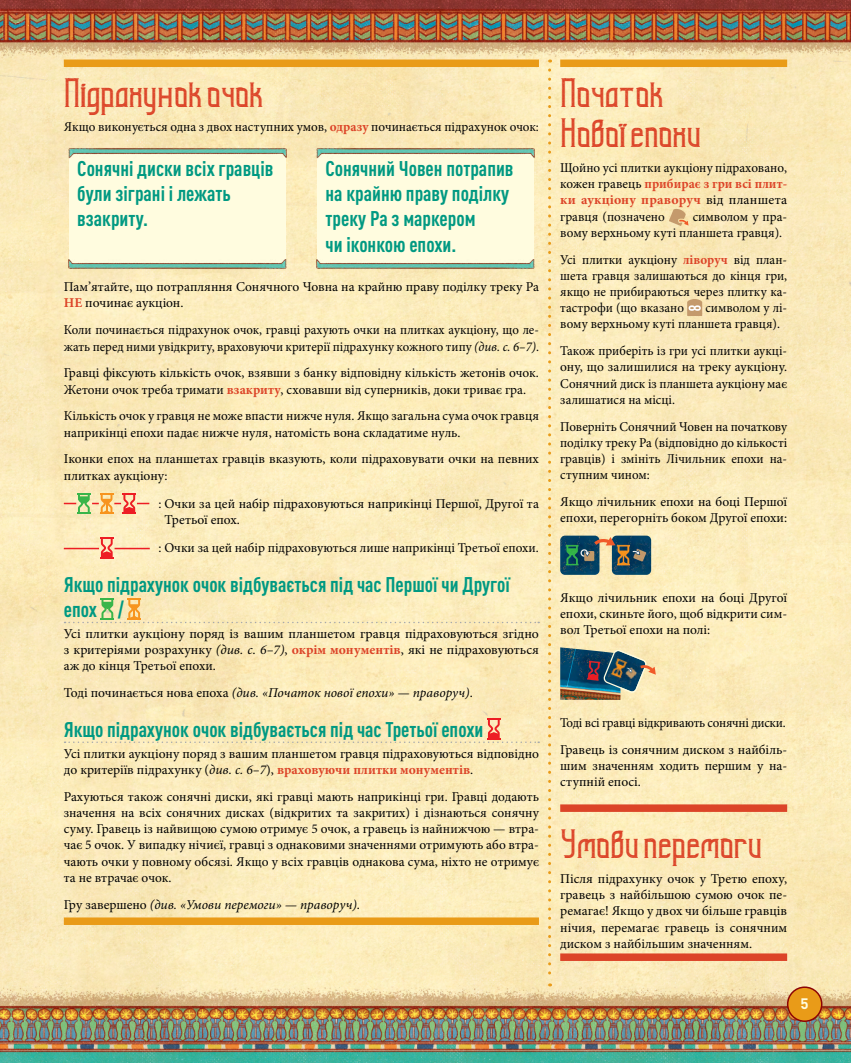
<style>
.page{position:relative;width:851px;height:1063px;background:#fff}
.page>*{position:absolute;margin:0;border:0;box-sizing:border-box;transform-origin:0 0}
.t1{font:45px/40.5px "Sunblast Tall Rough UA";color:#dc4428}
.t2{font:700 condensed 21px/25.2px "DIN Pro";color:#009982}
.t3{font:700 15px "DIN Pro";color:#fffcdf}
.t4{font:13.5px/16.2px "Minion Pro";color:#000}
.t5{font:13.5px/16.2px "Minion Pro";color:#000;text-align:justify;scale:.96 1}
.t6{font:13.5px/16.2px "Minion Pro";color:#000;scale:.95 1}
.t7{font:italic 13.5px "Minion Pro";color:#000}
.s1{font-weight:700;color:#dc4428}
.s2{font-style:italic}
.s3{font-style:normal}
</style>
<div class="page">
<img style="left:0;top:0;width:850px;height:1063px">
<div style="left:787px;top:987px;width:34px;height:34px;background:#e99b18;border-radius:50%"></div>
<div style="left:786px;top:986px;width:36px;height:36px;border:2px solid #8d0405;border-radius:50%"></div>
<div style="left:318px;top:149px;width:216px;height:118px;background:#fffcdf"></div>
<img style="left:312px;top:260px;width:227px;height:12px">
<img style="left:312px;top:145px;width:227px;height:13px">
<div style="left:70px;top:149px;width:216px;height:117px;background:#fffcdf"></div>
<img style="left:64px;top:260px;width:227px;height:12px">
<img style="left:64px;top:145px;width:227px;height:13px">
<svg style="left:64px;top:493px;width:85px;height:21px;background:#e6c490"></svg>
<svg style="left:100px;top:537px;width:13px;height:22px"></svg>
<hr style="left:114px;top:548px;width:36px;height:1px;background:#ed1d24">
<hr style="left:64px;top:548px;width:35px;height:1px;background:#ed1d24">
<svg style="left:65px;top:598px;width:474px;height:25px;background:#f7e8b6"></svg>
<svg style="left:65px;top:718px;width:474px;height:25px;background:#f9e6b6"></svg>
<div style="left:64px;top:60px;width:475px;height:7px;background:#e99b18"></div>
<div style="left:560px;top:60px;width:227px;height:7px;background:#e99b18"></div>
<div style="left:64px;top:917px;width:475px;height:8px;background:#e99b18"></div>
<svg style="left:548px;top:70px;width:3px;height:916px;background:#f6d793"></svg>
<svg style="left:668px;top:208px;width:20px;height:18px"></svg>
<svg style="left:687px;top:299px;width:15px;height:17px"></svg>
<img style="left:560px;top:536px;width:39px;height:39px">
<img style="left:611px;top:536px;width:40px;height:39px">
<svg style="left:594px;top:537px;width:21px;height:8px"></svg>
<img style="left:560px;top:647px;width:60px;height:53px">
<svg style="left:603px;top:649px;width:52px;height:44px;background:#7d8d84"></svg>
<div style="left:560px;top:804px;width:227px;height:8px;background:#dc4428"></div>
<div style="left:560px;top:953px;width:227px;height:8px;background:#dc4428"></div>
<h1 class="t1" style="left:64px;top:73px;width:201px">Підрахунок очок</h1>
<p class="t4" style="left:64px;top:119px;width:476px">Якщо виконується одна з двох наступних умов, <span class="s1">одразу</span> починається підрахунок очок:</p>
<h2 class="t2" style="left:77px;top:154px;width:197px">Сонячні диски всіх гравців були зіграні і лежать взакриту.</h2>
<h2 class="t2" style="left:325px;top:154px;width:189px">Сонячний Човен потрапив на крайню праву поділку треку Ра з маркером<br>чи іконкою епохи.</h2>
<p class="t4" style="left:64px;top:279px;width:476px">Пам’ятайте, що потрапляння Сонячного Човна на крайню праву поділку треку Ра<br><span class="s1">НЕ</span> починає аукціон.</p>
<p class="t6" style="left:64px;top:322px;width:501px">Коли починається підрахунок очок, гравці рахують очки на плитках аукціону, що ле&shy;жать перед ними увідкриту, враховуючи критерії підрахунку кожного типу <span class="s2">(див. с. 6–7)</span>.</p>
<p class="t4" style="left:64px;top:365px;width:476px">Гравці фіксують кількість очок, взявши з банку відповідну кількість жетонів очок.<br>Жетони очок треба тримати <span class="s1">взакриту</span>, сховавши від суперників, доки триває гра.</p>
<p class="t4" style="left:64px;top:408px;width:476px">Кількість очок у гравця не може впасти нижче нуля. Якщо загальна сума очок гравця наприкінці епохи падає нижче нуля, натомість вона складатиме нуль.</p>
<p class="t4" style="left:64px;top:451px;width:476px">Іконки епох на планшетах гравців вказують, коли підраховувати очки на певних плитках аукціону:</p>
<p class="t4" style="left:164px;top:495px;width:376px;text-indent:-6px">: Очки за цей набір підраховуються наприкінці Першої, Другої та<br>Третьої епох.</p>
<p class="t4" style="left:158px;top:540px;width:382px">: Очки за цей набір підраховуються лише наприкінці Третьої епохи.</p>
<h2 class="t2" style="left:64px;top:570px;width:447px">Якщо підрахунок очок відбувається під час Першої чи Другої епох /</h2>
<p class="t4" style="left:64px;top:626px;width:476px;text-align:justify">Усі плитки аукціону поряд із вашим планшетом гравця підраховуються згідно з критеріями розрахунку <span class="s2">(див. с. 6–7)</span>, <span class="s1">окрім монументів</span>, які не підраховуються аж до кінця Третьої епохи.</p>
<p class="t7" style="left:64px;top:684px;width:410px"><span class="s3">Тоді починається нова епоха</span> (див. «Початок нової епохи» — праворуч)<span class="s3">.</span></p>
<h2 class="t2" style="left:64px;top:715px;width:421px">Якщо підрахунок очок відбувається під час Третьої епохи</h2>
<p class="t4" style="left:64px;top:745px;width:476px">Усі плитки аукціону поряд з вашим планшетом гравця підраховуються відповідно до критеріїв підрахунку (<span class="s2">див. с. 6–7</span>), <span class="s1">враховуючи плитки монументів</span>.</p>
<p class="t4" style="left:64px;top:788px;width:476px;text-align:justify">Рахуються також сонячні диски, які гравці мають наприкінці гри. Гравці додають значення на всіх сонячних дисках (відкритих та закритих) і дізнаються сонячну суму. Гравець із найвищою сумою отримує 5 очок, а гравець із найнижчою — втра&shy;чає 5 очок. У випадку нічиєї, гравці з однаковими значеннями отримують або втра&shy;чають очки у повному обсязі. Якщо у всіх гравців однакова сума, ніхто не отримує та не втрачає очок.</p>
<p class="t7" style="left:64px;top:895px;width:298px"><span class="s3">Гру завершено</span> (див. «Умови перемоги» — праворуч)<span class="s3">.</span></p>
<h1 class="t1" style="left:560px;top:73px;width:142px">Початок<br>Нової епохи</h1>
<p class="t4" style="left:560px;top:160px;width:228px;text-align:justify">Щойно усі плитки аукціону підраховано, кожен гравець <span class="s1">прибирає з гри всі плит&shy;ки аукціону праворуч</span> від планшета гравця (позначено</p>
<p class="t4" style="left:560px;top:208px;width:228px;text-indent:132px">символом у пра&shy;вому верхньому куті планшета гравця).</p>
<p class="t5" style="left:560px;top:251px;width:238px">Усі плитки аукціону <span class="s1">ліворуч</span> від план&shy;шета гравця залишаються до кінця гри, якщо не прибираються через плитку ка&shy;тастрофи (що вказано</p>
<p class="t5" style="left:560px;top:300px;width:238px;text-indent:145px">символом у лі&shy;вому верхньому куті планшета гравця).</p>
<p class="t5" style="left:560px;top:343px;width:238px">Також приберіть із гри усі плитки аукці&shy;ону, що залишилися на треку аукціону.<br>Сонячний диск із планшета аукціону має залишатися на місці.</p>
<p class="t5" style="left:560px;top:418px;width:238px">Поверніть Сонячний Човен на початкову поділку треку Ра (відповідно до кількості гравців) і змініть Лічильник епохи на&shy;ступним чином:</p>
<p class="t4" style="left:560px;top:494px;width:228px">Якщо лічильник епохи на боці Першої епохи, перегорніть боком Другої епохи:</p>
<p class="t4" style="left:560px;top:589px;width:228px;text-align:justify">Якщо лічильник епохи на боці Другої епохи, скиньте його, щоб відкрити сим&shy;вол Третьої епохи на полі:</p>
<p class="t5" style="left:560px;top:709px;width:238px;line-height:26.8px">Тоді всі гравці відкривають сонячні диски.<br>Гравець із сонячним диском з найбіль-</p>
<p class="t4" style="left:560px;top:757px;width:228px">шим значенням ходить першим у на&shy;ступній епосі.</p>
<h1 class="t1" style="left:560px;top:825px;width:203px">Умови перемоги</h1>
<p class="t4" style="left:560px;top:871px;width:228px;text-align:justify">Після підрахунку очок у Третю епоху, гравець з найбільшою сумою очок пе&shy;ремагає! Якщо у двох чи більше гравців нічия, перемагає гравець із сонячним диском з найбільшим значенням.</p>
<p class="t3" style="left:800px;top:991px;width:10px">5</p>
</div>
